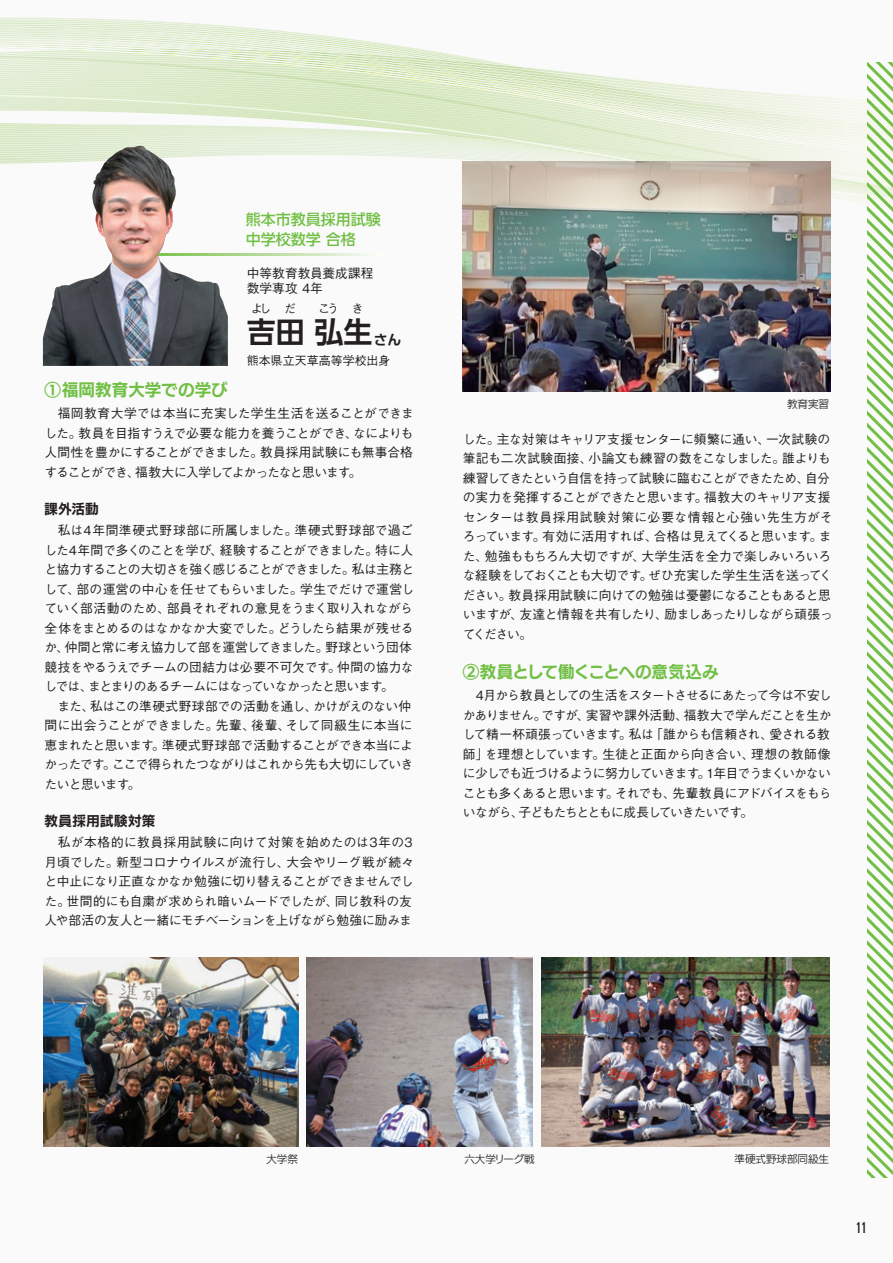
<style>
.page{position:relative;width:893px;height:1263px;background:#fafafa}
.page>*{position:absolute;margin:0;border:0;box-sizing:border-box;transform-origin:0 0}
.t1{font:700 28.95px "UD Shin Go Pro De";color:#231f20}
.t2{font:16.5px "UD Kakugo Large Pro B";letter-spacing:-.03em;color:#71bf44}
.t3{font:16.5px "UD Kakugo Large Pro B";letter-spacing:-.005em;color:#71bf44}
.t4{font:500 15px/19.5px "UD Shin Go Pro";color:#71bf44}
.t5{font:ultra-condensed 15px "Univers";color:#231f20}
.t6{font:13.5px "UD Kakugo Large Pro B";letter-spacing:.03em;color:#231f20}
.t7{font:500 12.75px/19.5px "Gothic BBB Pro";letter-spacing:-.035em;color:#231f20}
.t8{font:500 12.75px/19.5px "Gothic BBB Pro";letter-spacing:-.06em;color:#231f20}
.t9{font:500 12.75px/15px "Gothic BBB Pro";color:#231f20}
.t10{font:500 12.15px "Gothic BBB Pro";color:#231f20}
.t11{font:500 12px "Gothic BBB Pro";color:#231f20}
.t12{font:10.5px "UD Kakugo Large Pro R";color:#231f20}
.s1{font-size:13.95px}
</style>
<div class="page">
<svg style="left:0;top:159px;width:868px;height:43px"></svg>
<svg style="left:0;top:17px;width:868px;height:142px"></svg>
<svg style="left:868px;top:62px;width:25px;height:1116px"></svg>
<svg style="left:228px;top:254px;width:140px;height:1px"></svg>
<img style="left:43px;top:146px;width:185px;height:220px">
<img style="left:44px;top:957px;width:254px;height:189px">
<img style="left:307px;top:957px;width:226px;height:189px">
<img style="left:541px;top:957px;width:288px;height:189px">
<img style="left:463px;top:161px;width:367px;height:230px">
<p class="t4" style="left:246px;top:209px;width:136px">熊本市教員採用試験中学校数学 合格</p>
<p class="t9" style="left:247px;top:264px;width:128px">中等教育教員養成課程数学専攻 4年</p>
<h1 class="t1" style="left:247px;top:309px;width:156px">吉田 弘生<span class="s1">さん</span></h1>
<p class="t11" style="left:247px;top:351px;width:145px">熊本県立天草高等学校出身</p>
<p class="t10" style="left:251px;top:299px;width:114px">よし　だ　　こう　 き</p>
<p class="t3" style="left:45px;top:376px;width:185px">①福岡教育大学での学び</p>
<p class="t7" style="left:45px;top:402px;width:371px;text-align:justify">　福岡教育大学では本当に充実した学生生活を送ることができました。教員を目指すうえで必要な能力を養うことができ、なによりも人間性を豊かにすることができました。教員採用試験にも無事合格することができ、福教大に入学してよかったなと思います。</p>
<p class="t6" style="left:45px;top:497px;width:56px">課外活動</p>
<p class="t7" style="left:45px;top:519px;width:371px">　私は4年間準硬式野球部に所属しました。準硬式野球部で過ごした4年間で多くのことを学び、経験することができました。特に人と協力することの大切さを強く感じることができました。私は主務として、部の運営の中心を任せてもらいました。学生でだけで運営していく部活動のため、部員それぞれの意見をうまく取り入れながら全体をまとめるのはなかなか大変でした。どうしたら結果が残せるか、仲間と常に考え協力して部を運営してきました。野球という団体競技をやるうえでチームの団結力は必要不可欠です。仲間の協力なしでは、まとまりのあるチームにはなっていなかったと思います。<br>　また、私はこの準硬式野球部での活動を通し、かけがえのない仲間に出会うことができました。先輩、後輩、そして同級生に本当に恵まれたと思います。準硬式野球部で活動することができ本当によかったです。ここで得られたつながりはこれから先も大切にしていきたいと思います。</p>
<p class="t6" style="left:45px;top:809px;width:112px">教員採用試験対策</p>
<p class="t7" style="left:45px;top:831px;width:371px;text-indent:13px">私が本格的に教員採用試験に向けて対策を始めたのは3年の3月頃でした。新型コロナウイルスが流行し、大会やリーグ戦が続々と中止になり正直なかなか勉強に切り替えることができませんでした。世間的にも自粛が求められ暗いムードでしたが、同じ教科の友人や部活の友人と一緒にモチベーションを上げながら勉強に励みま</p>
<p class="t12" style="left:787px;top:396px;width:43px">教育実習</p>
<p class="t7" style="left:463px;top:428px;width:371px">した。主な対策はキャリア支援センターに頻繁に通い、一次試験の筆記も二次試験面接、小論文も練習の数をこなしました。誰よりも練習してきたという自信を持って試験に臨むことができたため、自分の実力を発揮することができたと思います。福教大のキャリア支援センターは教員採用試験対策に必要な情報と心強い先生方がそろっています。有効に活用すれば、合格は見えてくると思います。また、勉強ももちろん大切ですが、大学生活を全力で楽しみいろいろな経験をしておくことも大切です。ぜひ充実した学生生活を送ってください。教員採用試験に向けての勉強は憂鬱になることもあると思いますが、友達と情報を共有したり、励ましあったりしながら頑張ってください。</p>
<p class="t2" style="left:463px;top:658px;width:257px">②教員として働くことへの意気込み</p>
<p class="t8" style="left:463px;top:684px;width:370px">　4月から教員としての生活をスタートさせるにあたって今は不安しかありません。ですが、実習や課外活動、福教大で学んだことを生かして精一杯頑張っていきます。私は「誰からも信頼され、愛される教師」を理想としています。生徒と正面から向き合い、理想の教師像に少しでも近づけるように努力していきます。1年目でうまくいかないことも多くあると思います。それでも、先輩教員にアドバイスをもらいながら、子どもたちとともに成長していきたいです。</p>
<p class="t12" style="left:266px;top:1151px;width:33px">大学祭</p>
<p class="t12" style="left:464px;top:1151px;width:72px">六大学リーグ戦</p>
<p class="t12" style="left:734px;top:1151px;width:96px">準硬式野球部同級生</p>
<p class="t5" style="left:856px;top:1219px;width:13px">11</p>
</div>
